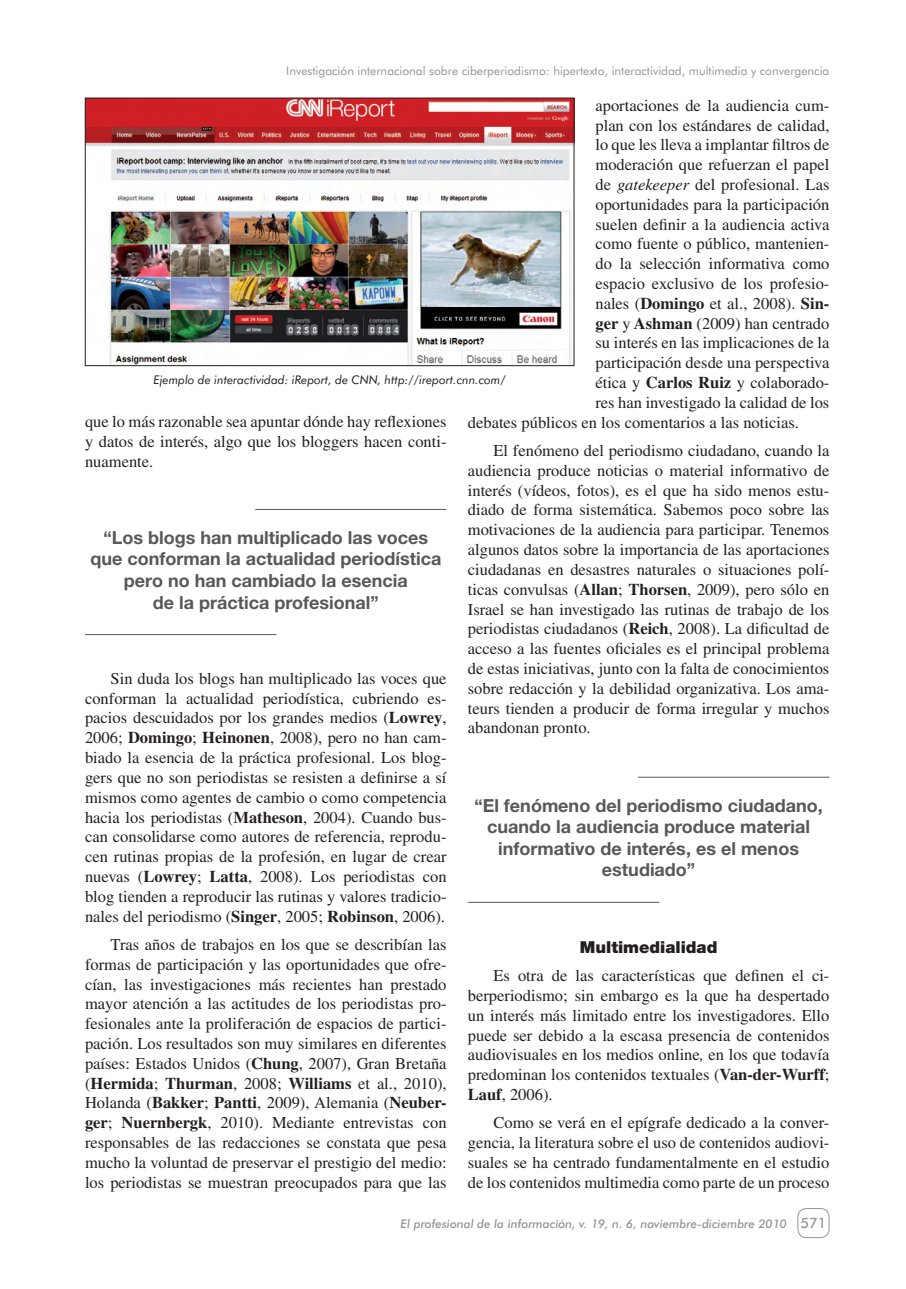
<style>
.page{position:relative;width:906px;height:1289px;background:#fff}
.page>*{position:absolute;margin:0;border:0;box-sizing:border-box;transform-origin:0 0}
.t1{font:700 18px/21.6px "Helvetica Neue";color:#57585a;text-align:center}
.t2{font:16.5px/19.8px "Times";color:#231f20;text-align:justify}
.t3{font:900 16.5px "Helvetica Neue";color:#231f20}
.t4{font:500 14.25px "Futura BT";color:#939598}
.t5{font:12px "Futura BT";color:#939598}
.t6{font:italic 500 12px "Futura BT";color:#939598}
.t7{font:italic 12px "Futura BT";color:#231f20}
.s1{font-style:italic}
.s2{font-weight:700}
</style>
<div class="page">
<div style="left:797px;top:1208px;width:32px;height:29px;border:1px solid #939598;border-radius:9px"></div>
<hr style="left:255px;top:509px;width:191px;height:1px;background:#57585a">
<hr style="left:85px;top:634px;width:191px;height:1px;background:#57585a">
<hr style="left:638px;top:776px;width:191px;height:1px;background:#57585a">
<hr style="left:468px;top:902px;width:191px;height:1px;background:#57585a">
<img style="left:87px;top:100px;width:485px;height:264px">
<div style="left:85px;top:98px;width:489px;height:268px;border:1px solid #231f20"></div>
<p class="t5" style="left:286px;top:64px;width:544px">Investigación internacional sobre ciberperiodismo: hipertexto, interactividad, multimedia y convergencia</p>
<p class="t2" style="left:595px;top:95px;width:235px">aportaciones de la audiencia cum-</p>
<p class="t2" style="left:595px;top:115px;width:235px">plan con los estándares de calidad,</p>
<p class="t2" style="left:595px;top:135px;width:235px">lo que les lleva a implantar filtros de</p>
<p class="t2" style="left:595px;top:155px;width:235px">moderación que refuerzan el papel</p>
<p class="t2" style="left:595px;top:174px;width:235px">de <span class="s1">gatekeeper</span> del profesional. Las</p>
<p class="t2" style="left:595px;top:194px;width:235px">oportunidades para la participación</p>
<p class="t2" style="left:595px;top:214px;width:235px">suelen definir a la audiencia activa</p>
<p class="t2" style="left:595px;top:234px;width:235px">como fuente o público, mantenien-</p>
<p class="t2" style="left:595px;top:254px;width:235px">do la selección informativa como</p>
<p class="t2" style="left:595px;top:273px;width:235px">espacio exclusivo de los profesio-</p>
<p class="t2" style="left:595px;top:293px;width:235px">nales (<span class="s2">Domingo</span> et al., 2008). <span class="s2">Sin-</span></p>
<p class="t2" style="left:595px;top:313px;width:235px"><span class="s2">ger</span> y <span class="s2">Ashman</span> (2009) han centrado</p>
<p class="t2" style="left:595px;top:333px;width:235px">su interés en las implicaciones de la</p>
<p class="t2" style="left:595px;top:353px;width:235px">participación desde una perspectiva</p>
<p class="t2" style="left:595px;top:372px;width:235px">ética y <span class="s2">Carlos Ruiz</span> y colaborado-</p>
<p class="t2" style="left:595px;top:392px;width:235px">res han investigado la calidad de los</p>
<p class="t2" style="left:468px;top:412px;width:332px">debates públicos en los comentarios a las noticias.</p>
<p class="t2" style="left:468px;top:440px;width:363px;text-indent:26px">El fenómeno del periodismo ciudadano, cuando la audiencia produce noticias o material informativo de interés (vídeos, fotos), es el que ha sido menos estu&shy;diado de forma sistemática. Sabemos poco sobre las motivaciones de la audiencia para participar. Tenemos algunos datos sobre la importancia de las aportaciones ciudadanas en desastres naturales o situaciones polí&shy;ticas convulsas (<span class="s2">Allan</span>; <span class="s2">Thorsen</span>, 2009), pero sólo en Israel se han investigado las rutinas de trabajo de los periodistas ciudadanos (<span class="s2">Reich</span>, 2008). La dificultad de acceso a las fuentes oficiales es el principal problema de estas iniciativas, junto con la falta de conocimientos sobre redacción y la debilidad organizativa. Los ama&shy;teurs tienden a producir de forma irregular y muchos abandonan pronto.</p>
<p class="t7" style="left:154px;top:372px;width:353px">Ejemplo de interactividad: iReport, de CNN, http://ireport.cnn.com/</p>
<p class="t2" style="left:85px;top:412px;width:363px">que lo más razonable sea apuntar dónde hay reflexiones y datos de interés, algo que los bloggers hacen conti&shy;nuamente.</p>
<p class="t1" style="left:90px;top:526px;width:352px">“Los blogs han multiplicado las voces que conforman la actualidad periodística pero no han cambiado la esencia<br>de la práctica profesional”</p>
<p class="t2" style="left:85px;top:668px;width:363px;text-indent:26px">Sin duda los blogs han multiplicado las voces que conforman la actualidad periodística, cubriendo es&shy;pacios descuidados por los grandes medios (<span class="s2">Lowrey</span>, 2006; <span class="s2">Domingo</span>; <span class="s2">Heinonen</span>, 2008), pero no han cam&shy;biado la esencia de la práctica profesional. Los blog&shy;gers que no son periodistas se resisten a definirse a sí mismos como agentes de cambio o como competencia hacia los periodistas (<span class="s2">Matheson</span>, 2004). Cuando bus&shy;can consolidarse como autores de referencia, reprodu&shy;cen rutinas propias de la profesión, en lugar de crear nuevas (<span class="s2">Lowrey</span>; <span class="s2">Latta</span>, 2008). Los periodistas con blog tienden a reproducir las rutinas y valores tradicio&shy;nales del periodismo (<span class="s2">Singer</span>, 2005; <span class="s2">Robinson</span>, 2006).</p>
<p class="t2" style="left:85px;top:934px;width:363px;text-indent:26px">Tras años de trabajos en los que se describían las formas de participación y las oportunidades que ofre&shy;cían, las investigaciones más recientes han prestado mayor atención a las actitudes de los periodistas pro&shy;fesionales ante la proliferación de espacios de partici&shy;pación. Los resultados son muy similares en diferentes países: Estados Unidos (<span class="s2">Chung</span>, 2007), Gran Bretaña (<span class="s2">Hermida</span>; <span class="s2">Thurman</span>, 2008; <span class="s2">Williams</span> et al., 2010), Holanda (<span class="s2">Bakker</span>; <span class="s2">Pantti</span>, 2009), Alemania (<span class="s2">Neuber&shy;ger</span>; <span class="s2">Nuernbergk</span>, 2010). Mediante entrevistas con responsables de las redacciones se constata que pesa mucho la voluntad de preservar el prestigio del medio: los periodistas se muestran preocupados para que las</p>
<p class="t1" style="left:474px;top:794px;width:350px">“El fenómeno del periodismo ciudadano, cuando la audiencia produce material informativo de interés, es el menos estudiado”</p>
<p class="t3" style="left:580px;top:937px;width:139px">Multimedialidad</p>
<p class="t2" style="left:468px;top:965px;width:363px;text-indent:26px">Es otra de las características que definen el ci&shy;berperiodismo; sin embargo es la que ha despertado un interés más limitado entre los investigadores. Ello puede ser debido a la escasa presencia de contenidos audiovisuales en los medios online<span class="s1">,</span> en los que todavía predominan los contenidos textuales (<span class="s2">Van-der-Wurff</span>; <span class="s2">Lauf</span>, 2006).</p>
<p class="t2" style="left:468px;top:1112px;width:363px;text-indent:26px">Como se verá en el epígrafe dedicado a la conver&shy;gencia, la literatura sobre el uso de contenidos audiovi&shy;suales se ha centrado fundamentalmente en el estudio de los contenidos multimedia como parte de un proceso</p>
<p class="t6" style="left:400px;top:1216px;width:388px">El profesional de la información, v. 19, n. 6, noviembre-diciembre 2010</p>
<p class="t4" style="left:800px;top:1214px;width:27px">571</p>
</div>
